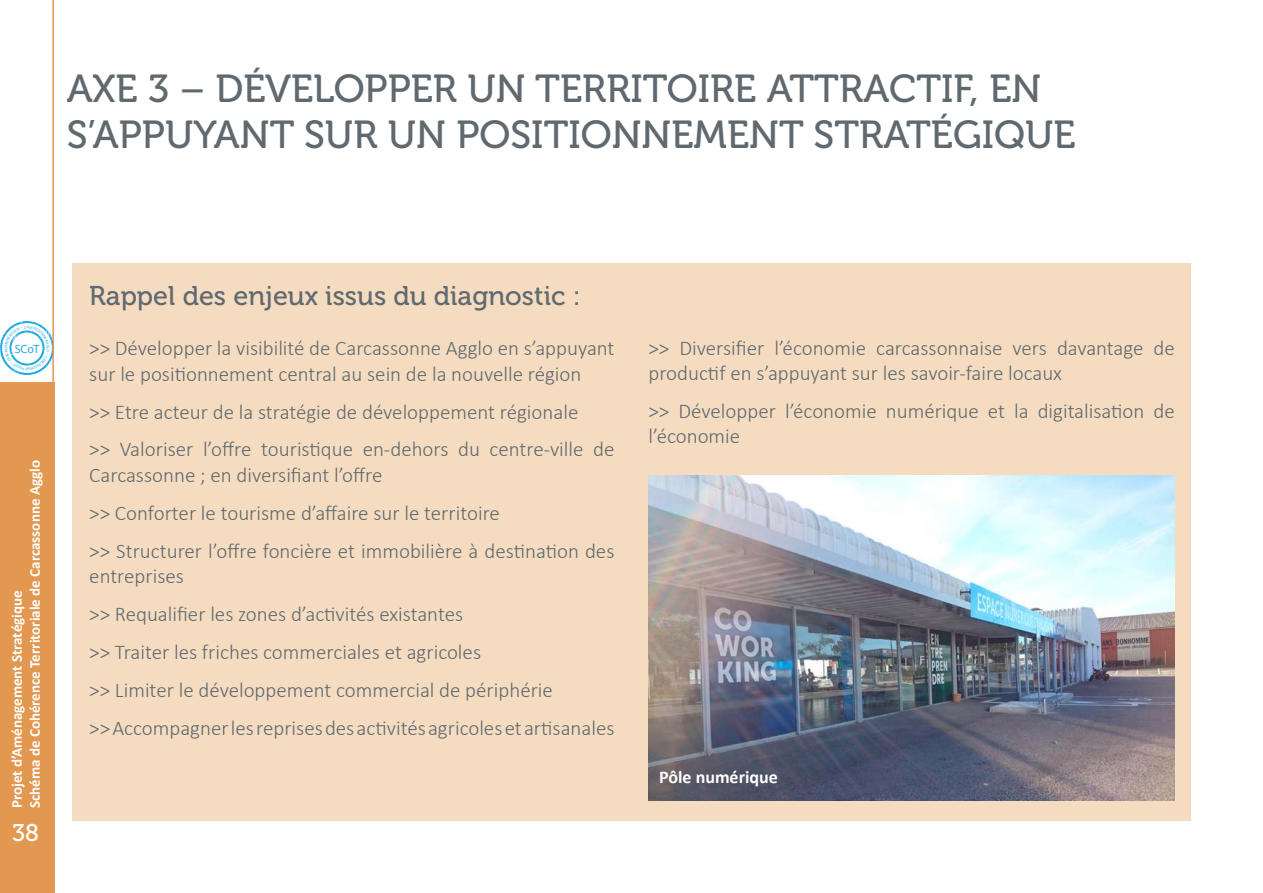
<style>
.page{position:relative;width:1263px;height:893px;background:#fff}
.page>*{position:absolute;margin:0;border:0;box-sizing:border-box;transform-origin:0 0}
.t1{font:39px/46.8px "Museo 500";color:#5f696f}
.t2{font:27px "Museo 500";color:#5f696f}
.t3{font:24px "Museo 500";color:#fff}
.Corps_principal{font:300 21px/25.2px "Calibri";color:#5f696f}
.t4{font:700 18px "Calibri";color:#fff}
.t5{font:700 15px/18px "Calibri";color:#fff}
.t6{font:12px "Boston Traffic";color:#1fabe1}
</style>
<div class="page">
<div style="left:0;top:383px;width:54px;height:510px;background:#e29850"></div>
<hr style="left:52px;top:0;width:2px;height:893px;background:#e29850">
<div style="left:72px;top:264px;width:1119px;height:557px;background:#f5dcc0"></div>
<img style="left:648px;top:475px;width:527px;height:326px">
<svg style="left:0;top:321px;width:54px;height:54px"></svg>
<p class="t1" style="left:67px;top:65px;width:1010px">AXE 3 – DÉVELOPPER UN TERRITOIRE ATTRACTIF, EN<br>S’APPUYANT SUR UN POSITIONNEMENT STRATÉGIQUE</p>
<p class="t6" style="left:15px;top:341px;width:26px">SCoT</p>
<p class="t5" style="left:8px;top:808px;width:350px;rotate:-90deg">Projet d’Aménagement Stratégique<br>Schéma de Cohérence Territoriale de Carcassonne Agglo</p>
<p class="t3" style="left:12px;top:819px;width:28px">38</p>
<p class="t2" style="left:89px;top:281px;width:493px">Rappel des enjeux issus du diagnostic :</p>
<p class="Corps_principal" style="left:89px;top:336px;width:527px">&gt;&gt; Développer la visibilité de Carcassonne Agglo en s’appuyant sur le positionnement central au sein de la nouvelle région</p>
<p class="Corps_principal" style="left:89px;top:399px;width:491px">&gt;&gt; Etre acteur de la stratégie de développement régionale</p>
<p class="Corps_principal" style="left:89px;top:437px;width:527px">&gt;&gt; Valoriser l’offre touristique en-dehors du centre-ville de<br>Carcassonne ; en diversifiant l’offre</p>
<p class="Corps_principal" style="left:89px;top:500px;width:412px">&gt;&gt; Conforter le tourisme d’affaire sur le territoire</p>
<p class="Corps_principal" style="left:89px;top:538px;width:527px">&gt;&gt; Structurer l’offre foncière et immobilière à destination des entreprises</p>
<p class="Corps_principal" style="left:89px;top:601px;width:375px">&gt;&gt; Requalifier les zones d’activités existantes</p>
<p class="Corps_principal" style="left:89px;top:639px;width:393px">&gt;&gt; Traiter les friches commerciales et agricoles</p>
<p class="Corps_principal" style="left:89px;top:677px;width:465px">&gt;&gt; Limiter le développement commercial de périphérie</p>
<p class="Corps_principal" style="left:89px;top:715px;width:527px">&gt;&gt; Accompagner les reprises des activités agricoles et artisanales</p>
<p class="Corps_principal" style="left:648px;top:335px;width:528px">&gt;&gt; Diversifier l’économie carcassonnaise vers davantage de productif en s’appuyant sur les savoir-faire locaux</p>
<p class="Corps_principal" style="left:648px;top:398px;width:528px">&gt;&gt; Développer l’économie numérique et la digitalisation de l’économie</p>
<p class="t4" style="left:659px;top:764px;width:120px">Pôle numérique</p>
</div>
